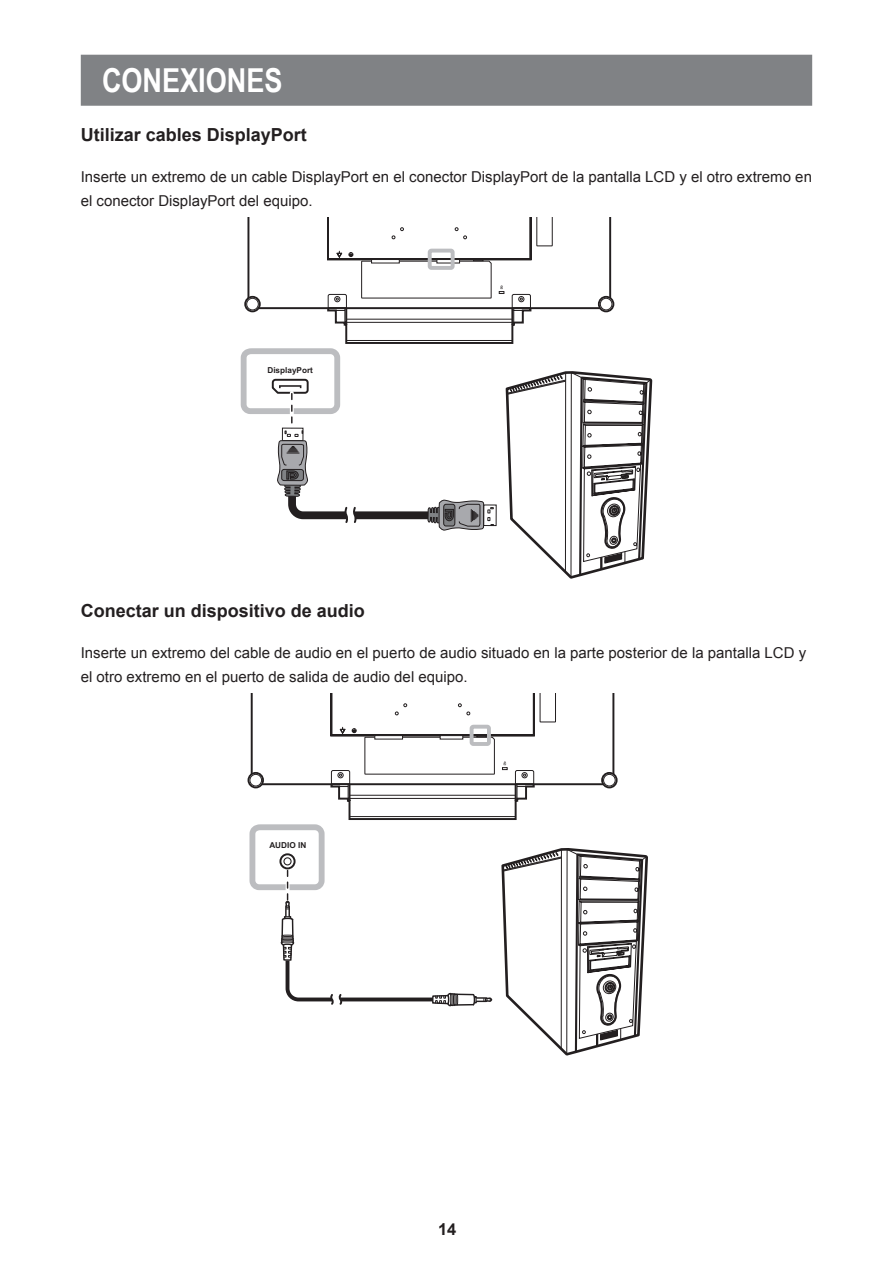
<style>
.page{position:relative;width:893px;height:1263px;background:#fff}
.page>*{position:absolute;margin:0;border:0;box-sizing:border-box;transform-origin:0 0}
.t1{font:700 33px "Arial Narrow";color:#fff}
.t2{font:700 18px "Arial";color:#231f20}
.t3{font:700 16.5px "Arial";color:#231f20}
.t4{font:15px/24px "Arial";color:#231f20}
.t5{font:700 8.25px "Arial";color:#231f20}
</style>
<div class="page">
<div style="left:81px;top:55px;width:731px;height:51px;background:#808285;border:2px solid #808285"></div>
<svg style="left:241px;top:217px;width:411px;height:362px"></svg>
<svg style="left:247px;top:693px;width:401px;height:362px"></svg>
<h1 class="t1" style="left:102px;top:56px;width:182px">CONEXIONES</h1>
<p class="t2" style="left:81px;top:124px;width:228px">Utilizar cables DisplayPort</p>
<p class="t4" style="left:81px;top:165px;width:733px">Inserte un extremo de un cable DisplayPort en el conector DisplayPort de la pantalla LCD y el otro extremo en el conector DisplayPort del equipo.</p>
<p class="t5" style="left:267px;top:364px;width:47px">DisplayPort</p>
<p class="t2" style="left:81px;top:600px;width:286px">Conectar un dispositivo de audio</p>
<p class="t4" style="left:81px;top:641px;width:727px">Inserte un extremo del cable de audio en el puerto de audio situado en la parte posterior de la pantalla LCD y el otro extremo en el puerto de salida de audio del equipo.</p>
<p class="t5" style="left:269px;top:840px;width:38px">AUDIO IN</p>
<p class="t3" style="left:438px;top:1220px;width:20px">14</p>
</div>
